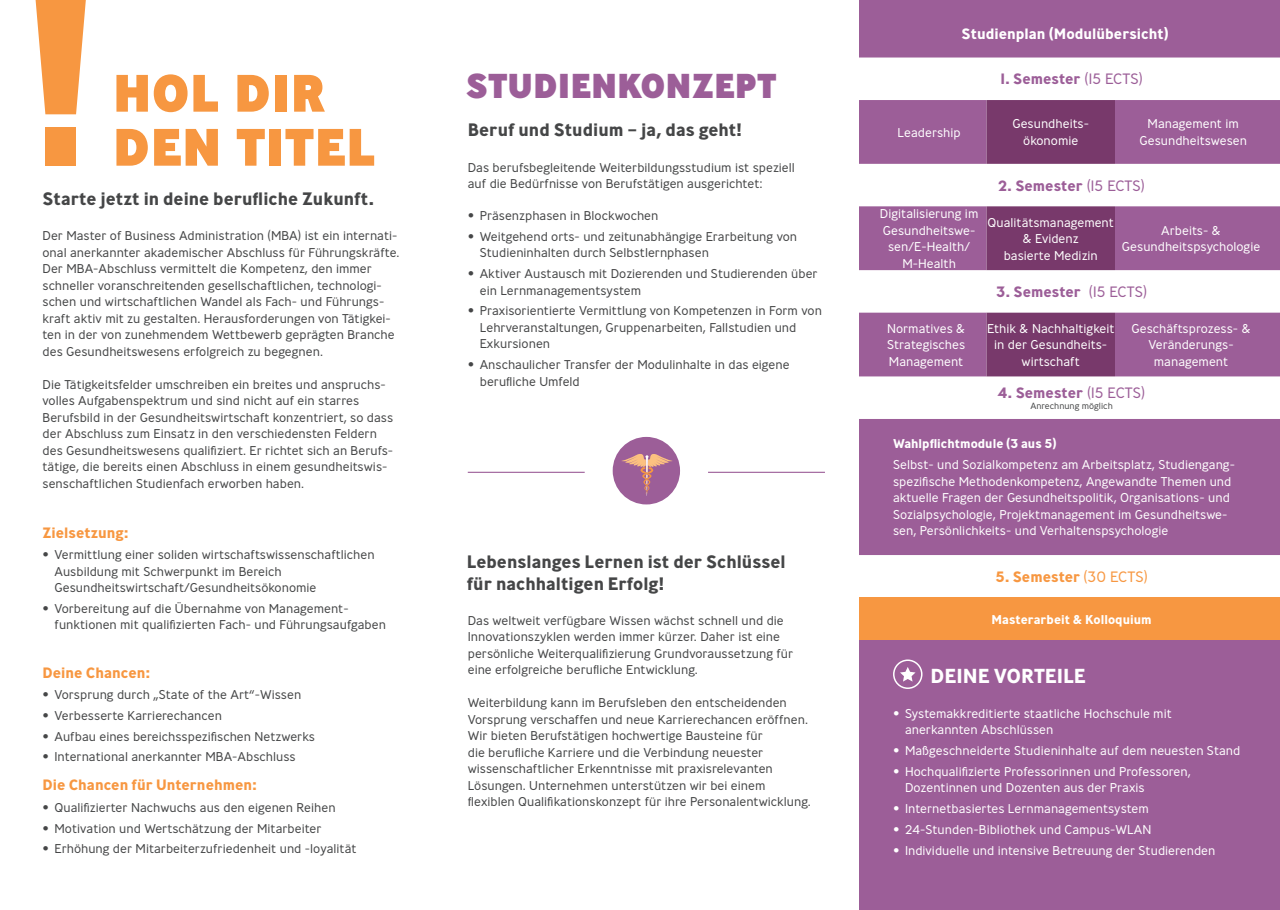
<style>
.page{position:relative;width:1280px;height:910px;background:#fff}
.page>*{position:absolute;margin:0;border:0;box-sizing:border-box;transform-origin:0 0}
.t1{font:800 52.5px/54px "Ministry";color:#f79741}
.t2{font:800 34.5px "Ministry";color:#9c5e98}
.t3{font:700 20.25px "Ministry";color:#fff}
.t4{font:700 18px/21.6px "Ministry";color:#454647}
.t5{font:700 15px "Ministry";color:#9c5e98}
.t6{font:700 15px "Ministry";color:#f79741}
.t7{font:700 15px "Ministry";color:#fff}
.t8{font:300 12.75px/16.5px "Ministry";color:#454647}
.t9{font:300 12.75px/16.5px "Ministry";color:#fff;text-align:center}
.t10{font:700 12.75px "Ministry";color:#fff}
.t11{font:300 9px "Ministry";color:#454647}
.s1{font-weight:300}
</style>
<div class="page">
<div style="left:859px;top:0;width:421px;height:58px;background:#9c5e98"></div>
<div style="left:859px;top:636px;width:421px;height:274px;background:#9c5e98"></div>
<hr style="left:468px;top:472px;width:117px;height:1px;background:#9c5e98">
<hr style="left:708px;top:472px;width:117px;height:1px;background:#9c5e98">
<svg style="left:859px;top:100px;width:421px;height:455px;fill:#9c5e98"></svg>
<svg style="left:986px;top:100px;width:129px;height:276px"></svg>
<div style="left:859px;top:598px;width:421px;height:42px;background:#f79741"></div>
<svg style="left:900px;top:667px;width:15px;height:15px"></svg>
<div style="left:893px;top:659px;width:29px;height:30px;border:2px solid #fff;border-radius:50%"></div>
<div style="left:613px;top:437px;width:67px;height:67px;background:#9c5e98;border-radius:50%"></div>
<svg style="left:36px;top:0;width:50px;height:114px"></svg>
<div style="left:45px;top:127px;width:31px;height:39px;background:#f79741"></div>
<svg style="left:620px;top:454px;width:54px;height:42px"></svg>
<h1 class="t1" style="left:113px;top:65px;width:264px">HOL DIR<br>DEN TITEL</h1>
<h3 class="t4" style="left:43px;top:187px;width:333px">Starte jetzt in deine berufliche Zukunft.</h3>
<p class="t8" style="left:43px;top:228px;width:359px">Der Master of Business Administration (MBA) ist ein internati&shy;onal anerkannter akademischer Abschluss für Führungskräfte.<br>Der MBA-Abschluss vermittelt die Kompetenz, den immer schneller voranschreitenden gesellschaftlichen, technologi&shy;schen und wirtschaftlichen Wandel als Fach- und Führungs&shy;kraft aktiv mit zu gestalten. Herausforderungen von Tätigkei&shy;ten in der von zunehmendem Wettbewerb geprägten Branche des Gesundheitswesens erfolgreich zu begegnen.</p>
<p class="t8" style="left:43px;top:376px;width:352px">Die Tätigkeitsfelder umschreiben ein breites und anspruchs&shy;volles Aufgabenspektrum und sind nicht auf ein starres Berufsbild in der Gesundheitswirtschaft konzentriert, so dass der Abschluss zum Einsatz in den verschiedensten Feldern des Gesundheitswesens qualifiziert. Er richtet sich an Berufs&shy;tätige, die bereits einen Abschluss in einem gesundheitswis&shy;senschaftlichen Studienfach erworben haben.</p>
<p class="t6" style="left:43px;top:523px;width:88px">Zielsetzung:</p>
<p class="t8" style="left:55px;top:546px;width:322px;text-indent:-12px">• Vermittlung einer soliden wirtschaftswissenschaftlichen<br>Ausbildung mit Schwerpunkt im Bereich<br>Gesundheitswirtschaft/Gesundheitsökonomie</p>
<p class="t8" style="left:55px;top:600px;width:333px;text-indent:-12px">• Vorbereitung auf die Übernahme von Management&shy;funktionen mit qualifizierten Fach- und Führungsaufgaben</p>
<p class="t6" style="left:43px;top:663px;width:109px">Deine Chancen:</p>
<p class="t8" style="left:43px;top:686px;width:260px">• Vorsprung durch „State of the Art“-Wissen</p>
<p class="t8" style="left:43px;top:707px;width:181px">• Verbesserte Karrierechancen</p>
<p class="t8" style="left:43px;top:728px;width:274px">• Aufbau eines bereichsspezifischen Netzwerks</p>
<p class="t8" style="left:43px;top:748px;width:255px">• International anerkannter MBA-Abschluss</p>
<p class="t6" style="left:43px;top:775px;width:216px">Die Chancen für Unternehmen:</p>
<p class="t8" style="left:43px;top:799px;width:295px">• Qualifizierter Nachwuchs aus den eigenen Reihen</p>
<p class="t8" style="left:43px;top:820px;width:280px">• Motivation und Wertschätzung der Mitarbeiter</p>
<p class="t8" style="left:43px;top:840px;width:316px">• Erhöhung der Mitarbeiterzufriedenheit und -loyalität</p>
<h2 class="t2" style="left:466px;top:63px;width:312px">STUDIENKONZEPT</h2>
<h3 class="t4" style="left:468px;top:119px;width:276px">Beruf und Studium – ja, das geht!</h3>
<p class="t8" style="left:468px;top:159px;width:329px">Das berufsbegleitende Weiterbildungsstudium ist speziell auf die Bedürfnisse von Berufstätigen ausgerichtet:</p>
<p class="t8" style="left:468px;top:207px;width:192px">• Präsenzphasen in Blockwochen</p>
<p class="t8" style="left:480px;top:228px;width:319px;text-indent:-12px">• Weitgehend orts- und zeitunabhängige Erarbeitung von<br>Studieninhalten durch Selbstlernphasen</p>
<p class="t8" style="left:480px;top:265px;width:339px;text-indent:-12px">• Aktiver Austausch mit Dozierenden und Studierenden über ein Lernmanagementsystem</p>
<p class="t8" style="left:480px;top:302px;width:344px;text-indent:-12px">• Praxisorientierte Vermittlung von Kompetenzen in Form von<br>Lehrveranstaltungen, Gruppenarbeiten, Fallstudien und<br>Exkursionen</p>
<p class="t8" style="left:480px;top:356px;width:311px;text-indent:-12px">• Anschaulicher Transfer der Modulinhalte in das eigene berufliche Umfeld</p>
<h3 class="t4" style="left:467px;top:551px;width:321px">Lebenslanges Lernen ist der Schlüssel für nachhaltigen Erfolg!</h3>
<p class="t8" style="left:468px;top:612px;width:327px">Das weltweit verfügbare Wissen wächst schnell und die Innovationszyklen werden immer kürzer. Daher ist eine persönliche Weiterqualifizierung Grundvoraussetzung für eine erfolgreiche berufliche Entwicklung.</p>
<p class="t8" style="left:468px;top:694px;width:345px">Weiterbildung kann im Berufsleben den entscheidenden Vorsprung verschaffen und neue Karrierechancen eröffnen.<br>Wir bieten Berufstätigen hochwertige Bausteine für<br>die berufliche Karriere und die Verbindung neuester wissenschaftlicher Erkenntnisse mit praxisrelevanten Lösungen. Unternehmen unterstützen wir bei einem flexiblen Qualifikationskonzept für ihre Personalentwicklung.</p>
<p class="t7" style="left:961px;top:24px;width:209px">Studienplan (Modulübersicht)</p>
<p class="t5" style="left:1000px;top:69px;width:144px">1. Semester <span class="s1">(15 ECTS)</span></p>
<p class="t9" style="left:897px;top:124px;width:65px">Leadership</p>
<p class="t9" style="left:1012px;top:116px;width:78px">Gesundheits&shy;ökonomie</p>
<p class="t9" style="left:1139px;top:116px;width:109px">Management im<br>Gesundheitswesen</p>
<p class="t5" style="left:998px;top:176px;width:148px">2. Semester <span class="s1">(15 ECTS)</span></p>
<p class="t9" style="left:880px;top:205px;width:100px">Digitalisierung im<br>Gesundheitswe&shy;sen/E-Health/<br>M-Health</p>
<p class="t9" style="left:987px;top:214px;width:128px">Qualitätsmanagement &amp; Evidenz<br>basierte Medizin</p>
<p class="t9" style="left:1122px;top:222px;width:140px">Arbeits- &amp;<br>Gesundheitspsychologie</p>
<p class="t5" style="left:996px;top:282px;width:153px">3. Semester <span class="s1">(15 ECTS)</span></p>
<p class="t9" style="left:887px;top:320px;width:80px;text-align:justify">Normatives &amp; Strategisches Management</p>
<p class="t9" style="left:987px;top:320px;width:129px">Ethik &amp; Nachhaltigkeit in der Gesundheits&shy;wirtschaft</p>
<p class="t9" style="left:1131px;top:320px;width:121px">Geschäftsprozess- &amp;<br>Veränderungs&shy;management</p>
<p class="t5" style="left:998px;top:383px;width:149px">4. Semester <span class="s1">(15 ECTS)</span></p>
<p class="t11" style="left:1030px;top:400px;width:84px">Anrechnung möglich</p>
<p class="t10" style="left:893px;top:436px;width:165px">Wahlpflichtmodule (3 aus 5)</p>
<p class="t9" style="left:893px;top:456px;width:344px;text-align:left">Selbst- und Sozialkompetenz am Arbeitsplatz, Studiengang&shy;spezifische Methodenkompetenz, Angewandte Themen und aktuelle Fragen der Gesundheitspolitik, Organisations- und Sozialpsychologie, Projektmanagement im Gesundheitswe&shy;sen, Persönlichkeits- und Verhaltenspsychologie</p>
<p class="t6" style="left:995px;top:567px;width:154px">5. Semester <span class="s1">(30 ECTS)</span></p>
<p class="t10" style="left:991px;top:611px;width:162px">Masterarbeit &amp; Kolloquium</p>
<h3 class="t3" style="left:931px;top:663px;width:157px">DEINE VORTEILE</h3>
<p class="t9" style="left:905px;top:705px;width:268px;text-align:left;text-indent:-12px">• Systemakkreditierte staatliche Hochschule mit anerkannten Abschlüssen</p>
<p class="t9" style="left:893px;top:742px;width:349px">• Maßgeschneiderte Studieninhalte auf dem neuesten Stand</p>
<p class="t9" style="left:905px;top:763px;width:287px;text-align:left;text-indent:-12px">• Hochqualifizierte Professorinnen und Professoren,<br>Dozentinnen und Dozenten aus der Praxis</p>
<p class="t9" style="left:893px;top:800px;width:257px">• Internetbasiertes Lernmanagementsystem</p>
<p class="t9" style="left:893px;top:821px;width:260px">• 24-Stunden-Bibliothek und Campus-WLAN</p>
<p class="t9" style="left:893px;top:842px;width:324px">• Individuelle und intensive Betreuung der Studierenden</p>
</div>
